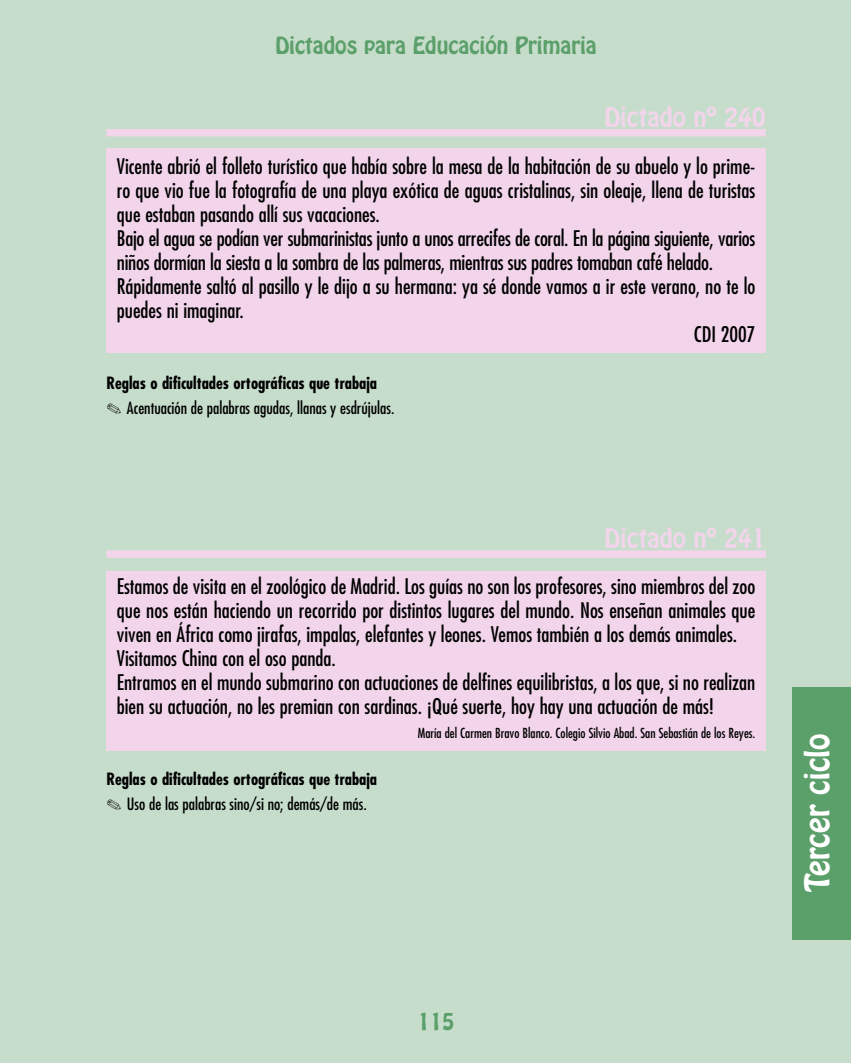
<style>
.page{position:relative;width:851px;height:1063px;background:#fff}
.page>*{position:absolute;margin:0;border:0;box-sizing:border-box;transform-origin:0 0}
.t1{font:30px "Hobo Std";color:#fff}
.t2{font:24px "Hobo Std";color:#f2d5eb}
.t3{font:condensed 21px/24px "Futura Std";color:#000}
.t4{font:21px "Hobo Std";color:#5b9f6a}
.t5{font:condensed 16.5px/25px "Futura Std";color:#000}
.t6{font:700 condensed 16.5px/24.6px "Futura Std";color:#000}
.t7{font:condensed 13.5px "Futura Std";color:#000}
.s1{font-weight:700}
.s2{font-weight:400}
</style>
<div class="page">
<div style="left:0;top:0;width:850px;height:1063px;background:#c6ddcb"></div>
<div style="left:792px;top:687px;width:58px;height:253px;background:#5b9f6a"></div>
<div style="left:106px;top:129px;width:659px;height:7px;background:#f2d5eb"></div>
<div style="left:106px;top:148px;width:659px;height:205px;background:#f2d5eb"></div>
<div style="left:106px;top:550px;width:659px;height:8px;background:#f2d5eb"></div>
<div style="left:106px;top:571px;width:659px;height:180px;background:#f2d5eb"></div>
<p class="t4" style="left:275px;top:37px;width:323px">Dictados para Educación Primaria</p>
<p class="t2" style="left:604px;top:107px;width:163px">Dictado nº 240</p>
<p class="t3" style="left:117px;top:155px;width:640px">Vicente abrió el folleto turístico que había sobre la mesa de la habitación de su abuelo y lo prime-</p>
<p class="t3" style="left:117px;top:179px;width:640px">ro que vio fue la fotografía de una playa exótica de aguas cristalinas, sin oleaje, llena de turistas</p>
<p class="t3" style="left:117px;top:203px;width:264px">que estaban pasando allí sus vacaciones.</p>
<p class="t3" style="left:117px;top:227px;width:640px">Bajo el agua se podían ver submarinistas junto a unos arrecifes de coral. En la página siguiente, varios</p>
<p class="t3" style="left:117px;top:251px;width:597px">niños dormían la siesta a la sombra de las palmeras, mientras sus padres tomaban café helado.</p>
<p class="t3" style="left:117px;top:275px;width:640px">Rápidamente saltó al pasillo y le dijo a su hermana: ya sé donde vamos a ir este verano, no te lo</p>
<p class="t3" style="left:117px;top:299px;width:128px">puedes ni imaginar.</p>
<p class="t3" style="left:693px;top:323px;width:63px">CDI 2007</p>
<p class="t5" style="left:106px;top:371px;width:289px"><span class="s1">Reglas o dificultades ortográficas que trabaja </span>✎ Acentuación de palabras agudas, llanas y esdrújulas.</p>
<p class="t2" style="left:604px;top:528px;width:163px">Dictado nº 241</p>
<p class="t3" style="left:117px;top:575px;width:640px">Estamos de visita en el zoológico de Madrid. Los guías no son los profesores, sino miembros del zoo que nos están haciendo un recorrido por distintos lugares del mundo. Nos enseñan animales que viven en África como jirafas, impalas, elefantes y leones. Vemos también a los demás animales.<br>Visitamos China con el oso panda.<br>Entramos en el mundo submarino con actuaciones de delfines equilibristas, a los que, si no realizan bien su actuación, no les premian con sardinas. ¡Qué suerte, hoy hay una actuación de más!</p>
<p class="t7" style="left:418px;top:727px;width:339px">María del Carmen Bravo Blanco. Colegio Silvio Abad. San Sebastián de los Reyes.</p>
<p class="t6" style="left:106px;top:768px;width:272px">Reglas o dificultades ortográficas que trabaja ✎ <span class="s2">Uso de las palabras sino/si no; demás/de más.</span></p>
<h1 class="t1" style="left:804px;top:892px;width:160px;rotate:-90deg">Tercer ciclo</h1>
<p class="t4" style="left:418px;top:1012px;width:38px">115</p>
</div>
